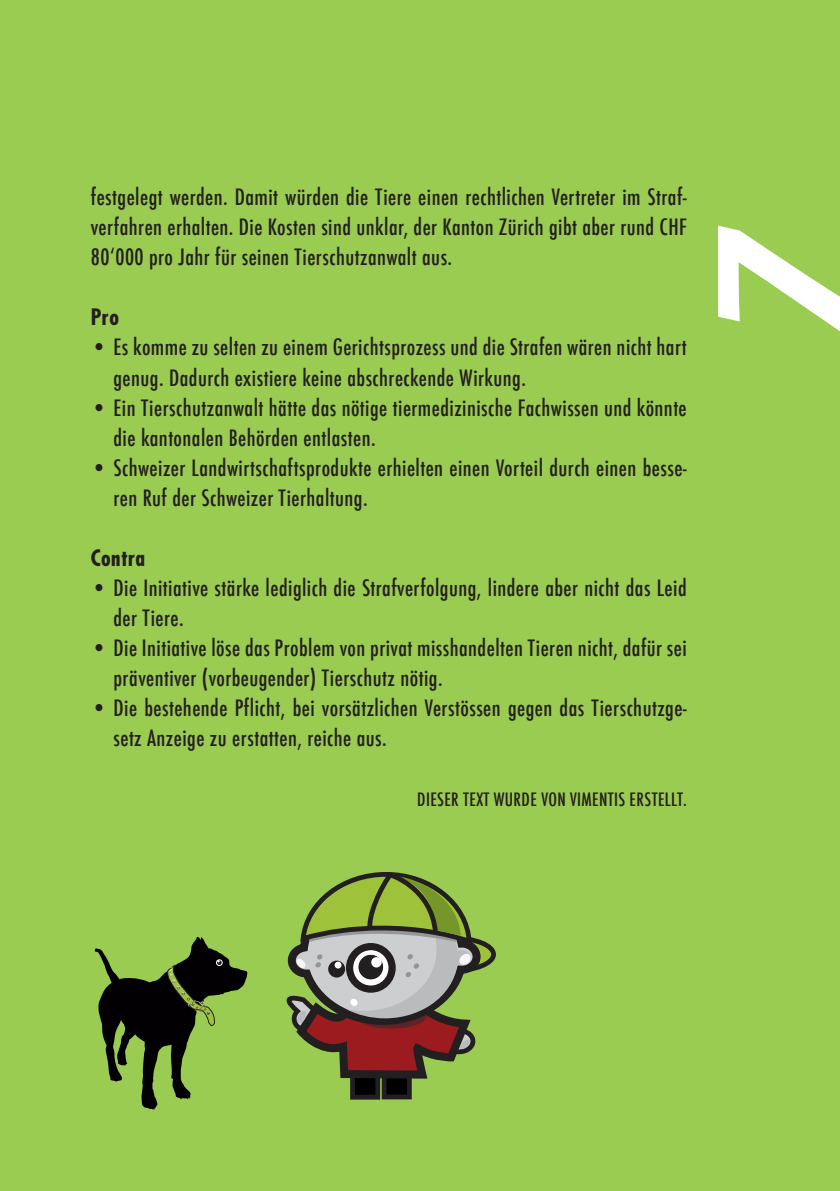
<style>
.page{position:relative;width:840px;height:1191px;background:#fff}
.page>*{position:absolute;margin:0;border:0;box-sizing:border-box;transform-origin:0 0}
.t1{font:195.4px "Biathlon";color:#fff}
.t2{font:500 condensed 22px/30px "Futura";letter-spacing:.02em;color:#231f20}
.t3{font:700 condensed 22px "Futura";letter-spacing:.02em;color:#231f20}
.t4{font:500 condensed 18px "Futura";color:#231f20}
</style>
<div class="page">
<div style="left:0;top:0;width:839px;height:1191px;background:#9bcc52"></div>
<div style="left:384px;top:1047px;width:25px;height:50px;background:#000"></div>
<div style="left:381px;top:1045px;width:30px;height:54px;border:5px solid #231f20"></div>
<div style="left:352px;top:1047px;width:25px;height:50px;background:#000"></div>
<div style="left:350px;top:1045px;width:30px;height:54px;border:5px solid #231f20"></div>
<svg style="left:412px;top:938px;width:81px;height:32px"></svg>
<div style="left:409px;top:935px;width:86px;height:38px;border:5px solid #231f20;border-radius:50%"></div>
<svg style="left:286px;top:872px;width:198px;height:210px"></svg>
<svg style="left:95px;top:936px;width:152px;height:173px"></svg>
<p class="t2" style="left:91px;top:182px;width:597px;text-align:justify">festgelegt werden. Damit würden die Tiere einen rechtlichen Vertreter im Straf&shy;verfahren erhalten. Die Kosten sind unklar, der Kanton Zürich gibt aber rund CHF 80‘000 pro Jahr für seinen Tierschutzanwalt aus.</p>
<p class="t3" style="left:91px;top:303px;width:30px">Pro</p>
<p class="t2" style="left:113px;top:332px;width:574px;text-indent:-23px">• Es komme zu selten zu einem Gerichtsprozess und die Strafen wären nicht hart genug. Dadurch existiere keine abschreckende Wirkung.</p>
<p class="t2" style="left:113px;top:392px;width:574px;text-indent:-23px">• Ein Tierschutzanwalt hätte das nötige tiermedizinische Fachwissen und könnte die kantonalen Behörden entlasten.</p>
<p class="t2" style="left:113px;top:452px;width:574px;text-indent:-23px">• Schweizer Landwirtschaftsprodukte erhielten einen Vorteil durch einen besse&shy;ren Ruf der Schweizer Tierhaltung.</p>
<p class="t3" style="left:91px;top:543px;width:56px">Contra</p>
<p class="t2" style="left:113px;top:572px;width:574px;text-indent:-23px">• Die Initiative stärke lediglich die Strafverfolgung, lindere aber nicht das Leid der Tiere.</p>
<p class="t2" style="left:113px;top:632px;width:574px;text-indent:-23px">• Die Initiative löse das Problem von privat misshandelten Tieren nicht, dafür sei präventiver (vorbeugender) Tierschutz nötig.</p>
<p class="t2" style="left:113px;top:692px;width:574px;text-indent:-23px">• Die bestehende Pflicht, bei vorsätzlichen Verstössen gegen das Tierschutzge&shy;setz Anzeige zu erstatten, reiche aus.</p>
<p class="t4" style="left:417px;top:787px;width:16px">Dieser</p>
<p class="t4" style="left:463px;top:787px;width:41px">Text wurde</p>
<p class="t4" style="left:541px;top:787px;width:44px">von Vimentis</p>
<p class="t4" style="left:629px;top:787px;width:8px">erstellt</p>
<p class="t4" style="left:682px;top:787px;width:5px">.</p>
<h1 class="t1" style="left:677px;top:345px;width:120px;rotate:-90deg">7</h1>
</div>
